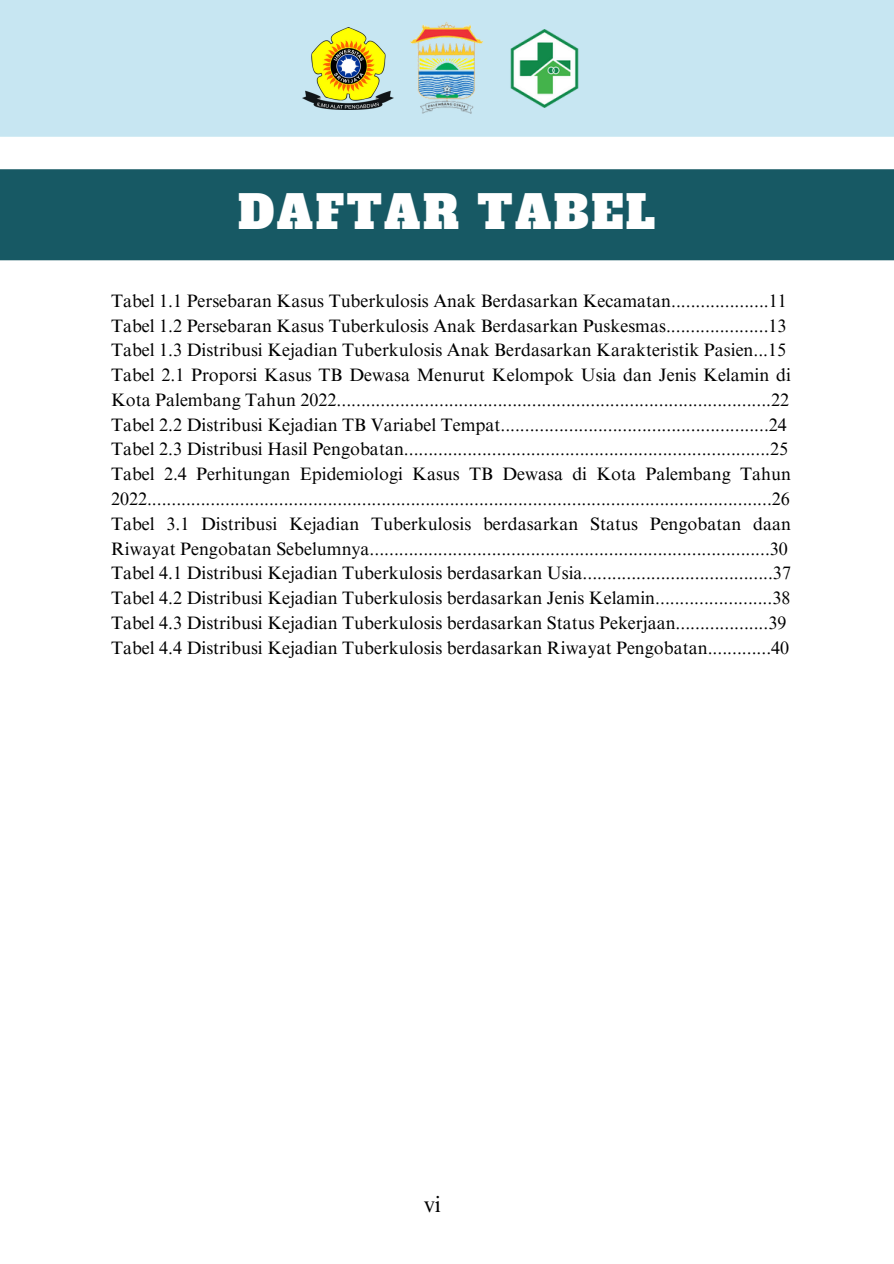
<style>
.page{position:relative;width:894px;height:1264px;background:#fff}
.page>*{position:absolute;margin:0;border:0;box-sizing:border-box;transform-origin:0 0}
.t1{font:45px "Alfa Slab One";letter-spacing:.055em;color:#fff}
.t2{font:22.5px "Times NRMT Pro";color:#000}
.t3{font:18px/24.8px "Times NRMT Pro";color:#000}
</style>
<div class="page">
<div style="left:0;top:0;width:893px;height:137px;background:#c7e6f2"></div>
<img style="left:501px;top:29px;width:89px;height:79px">
<img style="left:302px;top:27px;width:91px;height:83px">
<img style="left:400px;top:21px;width:95px;height:95px">
<div style="left:0;top:169px;width:893px;height:91px;background:#175964"></div>
<h1 class="t1" style="left:238px;top:183px;width:418px">DAFTAR TABEL</h1>
<p class="t3" style="left:111px;top:290px;width:677px">Tabel 1.1 Persebaran Kasus Tuberkulosis Anak Berdasarkan Kecamatan....................11</p>
<p class="t3" style="left:111px;top:315px;width:677px">Tabel 1.2 Persebaran Kasus Tuberkulosis Anak Berdasarkan Puskesmas.....................13</p>
<p class="t3" style="left:111px;top:340px;width:676px">Tabel 1.3 Distribusi Kejadian Tuberkulosis Anak Berdasarkan Karakteristik Pasien...15</p>
<p class="t3" style="left:111px;top:365px;width:681px">Tabel 2.1 Proporsi Kasus TB Dewasa Menurut Kelompok Usia dan Jenis Kelamin di<br>Kota Palembang Tahun 2022.........................................................................................22</p>
<p class="t3" style="left:111px;top:414px;width:677px">Tabel 2.2 Distribusi Kejadian TB Variabel Tempat.......................................................24</p>
<p class="t3" style="left:111px;top:439px;width:678px">Tabel 2.3 Distribusi Hasil Pengobatan...........................................................................25</p>
<p class="t3" style="left:111px;top:464px;width:681px">Tabel 2.4 Perhitungan Epidemiologi Kasus TB Dewasa di Kota Palembang Tahun<br>2022................................................................................................................................26</p>
<p class="t3" style="left:111px;top:513px;width:681px">Tabel 3.1 Distribusi Kejadian Tuberkulosis berdasarkan Status Pengobatan daan<br>Riwayat Pengobatan Sebelumnya..................................................................................30</p>
<p class="t3" style="left:111px;top:563px;width:681px">Tabel 4.1 Distribusi Kejadian Tuberkulosis berdasarkan Usia.......................................37</p>
<p class="t3" style="left:111px;top:587px;width:680px">Tabel 4.2 Distribusi Kejadian Tuberkulosis berdasarkan Jenis Kelamin........................38</p>
<p class="t3" style="left:111px;top:612px;width:676px">Tabel 4.3 Distribusi Kejadian Tuberkulosis berdasarkan Status Pekerjaan...................39</p>
<p class="t3" style="left:111px;top:637px;width:679px">Tabel 4.4 Distribusi Kejadian Tuberkulosis berdasarkan Riwayat Pengobatan.............40</p>
<h2 class="t2" style="left:423px;top:1195px;width:19px">vi</h2>
</div>
